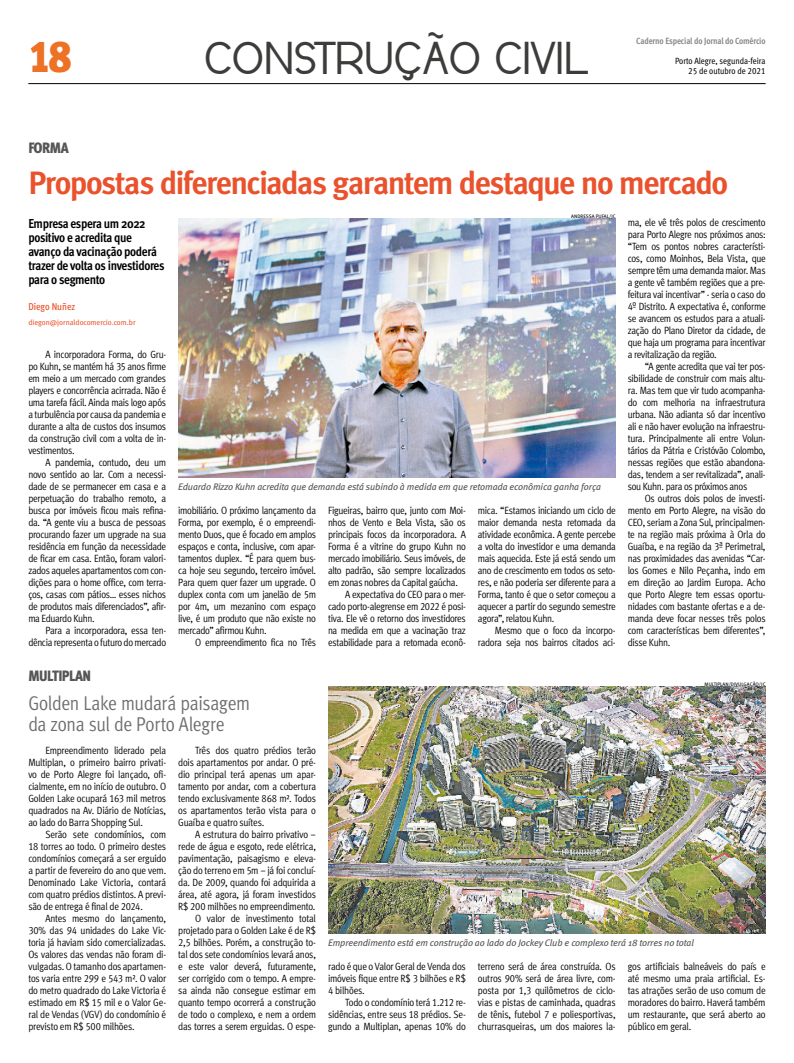
<style>
.page{position:relative;width:794px;height:1063px;background:#fff}
.page>*{position:absolute;margin:0;border:0;box-sizing:border-box;transform-origin:0 0}
.t1{font:45px "Meta Cond Black LF";color:#ed7225}
.t2{font:33px "Elegan Tech";letter-spacing:-.025em;color:#3c3c3a;scale:1.11 1}
.Abre{font:32.4px "Meta Cond Bold LF";letter-spacing:-.045em;color:#e9522c;scale:1.11 1}
.Matéria_3_2{font:20px "Meta Cond Normal LF";letter-spacing:-.02em;color:#6e6e6e}
.CARTOLA{font:900 15px "Meta Cond";letter-spacing:-.035em;color:#565655}
.Linha_de_Apoio{font:700 13px/14px "Meta Cond";letter-spacing:-.03em;color:#000}
.TEXTO{font:10.5px/12px "Meta Cond Normal LF";letter-spacing:-.03em;color:#000;text-align:justify}
.Assinatura{font:10px "Meta Cond Medium LF";color:#e9522c}
.Legenda{font:italic 9.5px "Meta";letter-spacing:-.01em;color:#565655}
.t3{font:9px "Meta Cond Book LF";color:#000}
.t4{font:9px "Meta Cond Bold LF";letter-spacing:-.015em;color:#878786}
.E-mail{font:7.7px "Meta Cond Book LF";color:#e9522c;scale:1.11 1}
.Crédito{font:5px "Meta Book Caps";color:#000}
</style>
<div class="page">
<hr style="left:28px;top:83px;width:737px;height:1px;background:#000">
<img style="left:178px;top:219px;width:438px;height:259px">
<img style="left:328px;top:687px;width:437px;height:247px">
<p class="t1" style="left:28px;top:29px;width:45px">18</p>
<h2 class="t2" style="left:204px;top:43px;width:349px">CONSTRUÇÃO CIVIL</h2>
<p class="t4" style="left:636px;top:35px;width:131px">Caderno Especial do Jornal do Comércio</p>
<p class="t3" style="left:675px;top:56px;width:92px">Porto Alegre, segunda-feira</p>
<p class="t3" style="left:688px;top:66px;width:79px">25 de outubro de 2021</p>
<p class="CARTOLA" style="left:28px;top:139px;width:42px">FORMA</p>
<p class="Abre" style="left:28px;top:164px;width:632px">Propostas diferenciadas garantem destaque no mercado</p>
<p class="Linha_de_Apoio" style="left:28px;top:216px;width:138px">Empresa espera um 2022 positivo e acredita que avanço da vacinação poderá trazer de volta os investidores para o segmento</p>
<p class="Assinatura" style="left:28px;top:300px;width:48px">Diego Nuñez</p>
<p class="E-mail" style="left:28px;top:318px;width:98px">diegon@jornaldocomercio.com.br</p>
<p class="TEXTO" style="left:28px;top:348px;width:139px;text-indent:17px">A incorporadora Forma, do Gru&shy;po Kuhn, se mantém há 35 anos firme em meio a um mercado com grandes players e concorrência acirrada. Não é uma tarefa fácil. Ainda mais logo após a turbulência por causa da pandemia e durante a alta de custos dos insumos da construção civil com a volta de in&shy;vestimentos.</p>
<p class="TEXTO" style="left:28px;top:456px;width:139px;text-indent:17px">A pandemia, contudo, deu um novo sentido ao lar. Com a necessi&shy;dade de se permanecer em casa e a perpetuação do trabalho remoto, a busca por imóveis ficou mais refina&shy;da. “A gente viu a busca de pessoas procurando fazer um upgrade na sua residência em função da necessidade de ficar em casa. Então, foram valori&shy;zados aqueles apartamentos com con&shy;dições para o home office, com terra&shy;ços, casas com pátios… esses nichos de produtos mais diferenciados”, afir&shy;ma Eduardo Kuhn.</p>
<p class="TEXTO" style="left:28px;top:624px;width:139px;text-align:right">Para a incorporadora, essa ten&shy;dência representa o futuro do mercado</p>
<p class="Crédito" style="left:571px;top:213px;width:46px">ANDRESSA PUFAL/JC</p>
<p class="TEXTO" style="left:628px;top:216px;width:139px">ma, ele vê três polos de crescimento para Porto Alegre nos próximos anos: “Tem os pontos nobres característi&shy;cos, como Moinhos, Bela Vista, que sempre têm uma demanda maior. Mas a gente vê também regiões que a pre&shy;feitura vai incentivar” - seria o caso do 4º Distrito. A expectativa é, conforme se avancem os estudos para a atuali&shy;zação do Plano Diretor da cidade, de que haja um programa para incentivar a revitalização da região.</p>
<p class="TEXTO" style="left:628px;top:360px;width:139px;text-indent:17px">“A gente acredita que vai ter pos&shy;sibilidade de construir com mais altu&shy;ra. Mas tem que vir tudo acompanha&shy;do com melhoria na infraestrutura urbana. Não adianta só dar incentivo ali e não haver evolução na infraestru&shy;tura. Principalmente ali entre Volun&shy;tários da Pátria e Cristóvão Colombo, nessas regiões que estão abandona&shy;das, tendem a ser revitalizada”, anali&shy;sou Kuhn. para os próximos anos</p>
<p class="TEXTO" style="left:628px;top:492px;width:139px;text-indent:17px">Os outros dois polos de investi&shy;mento em Porto Alegre, na visão do CEO, seriam a Zona Sul, principalmen&shy;te na região mais próxima à Orla do Guaíba, e na região da 3ª Perimetral, nas proximidades das avenidas “Car&shy;los Gomes e Nilo Peçanha, indo em em direção ao Jardim Europa. Acho que Porto Alegre tem essas oportu&shy;nidades com bastante ofertas e a de&shy;manda deve focar nesses três polos com características bem diferentes”, disse Kuhn.</p>
<p class="Legenda" style="left:178px;top:481px;width:424px">Eduardo Rizzo Kuhn acredita que demanda está subindo à medida em que retomada econômica ganha força</p>
<p class="TEXTO" style="left:178px;top:504px;width:139px">imobiliário. O próximo lançamento da Forma, por exemplo, é o empreendi&shy;mento Duos, que é focado em amplos espaços e conta, inclusive, com apar&shy;tamentos duplex. “É para quem bus&shy;ca hoje seu segundo, terceiro imóvel.<br>Para quem quer fazer um upgrade. O duplex conta com um janelão de 5m por 4m, um mezanino com espaço live, é um produto que não existe no mercado” afirmou Kuhn.</p>
<p class="TEXTO" style="left:195px;top:636px;width:122px">O empreendimento fica no Três</p>
<p class="TEXTO" style="left:328px;top:504px;width:139px">Figueiras, bairro que, junto com Moi&shy;nhos de Vento e Bela Vista, são os principais focos da incorporadora. A Forma é a vitrine do grupo Kuhn no mercado imobiliário. Seus imóveis, de alto padrão, são sempre localizados em zonas nobres da Capital gaúcha.</p>
<p class="TEXTO" style="left:328px;top:588px;width:139px;text-indent:17px">A expectativa do CEO para o mer&shy;cado porto-alegrense em 2022 é posi&shy;tiva. Ele vê o retorno dos investidores na medida em que a vacinação traz estabilidade para a retomada econô-</p>
<p class="TEXTO" style="left:478px;top:504px;width:139px">mica. “Estamos iniciando um ciclo de maior demanda nesta retomada da atividade econômica. A gente percebe a volta do investidor e uma demanda mais aquecida. Este já está sendo um ano de crescimento em todos os seto&shy;res, e não poderia ser diferente para a Forma, tanto é que o setor começou a aquecer a partir do segundo semestre agora”, relatou Kuhn.</p>
<p class="TEXTO" style="left:478px;top:624px;width:139px;text-align:right">Mesmo que o foco da incorpo&shy;radora seja nos bairros citados aci-</p>
<p class="CARTOLA" style="left:28px;top:667px;width:64px">MULTIPLAN</p>
<p class="Matéria_3_2" style="left:28px;top:691px;width:223px">Golden Lake mudará paisagem</p>
<p class="Matéria_3_2" style="left:28px;top:712px;width:198px">da zona sul de Porto Alegre</p>
<p class="TEXTO" style="left:28px;top:744px;width:139px;text-indent:17px">Empreendimento liderado pela Multiplan, o primeiro bairro privati&shy;vo de Porto Alegre foi lançado, ofi&shy;cialmente, em no início de outubro. O Golden Lake ocupará 163 mil metros quadrados na Av. Diário de Notícias, ao lado do Barra Shopping Sul.</p>
<p class="TEXTO" style="left:28px;top:828px;width:139px;text-indent:17px">Serão sete condomínios, com 18 torres ao todo. O primeiro destes condomínios começará a ser erguido a partir de fevereiro do ano que vem.<br>Denominado Lake Victoria, contará com quatro prédios distintos. A previ&shy;são de entrega é final de 2024.</p>
<p class="TEXTO" style="left:28px;top:912px;width:139px;text-indent:17px">Antes mesmo do lançamento, 30% das 94 unidades do Lake Vic&shy;toria já haviam sido comercializadas.<br>Os valores das vendas não foram di&shy;vulgadas. O tamanho dos apartamen&shy;tos varia entre 299 e 543 m². O valor do metro quadrado do Lake Victoria é estimado em R$ 15 mil e o Valor Ge&shy;ral de Vendas (VGV) do condomínio é previsto em R$ 500 milhões.</p>
<p class="TEXTO" style="left:178px;top:744px;width:139px;text-indent:17px">Três dos quatro prédios terão dois apartamentos por andar. O pré&shy;dio principal terá apenas um apar&shy;tamento por andar, com a cobertura tendo exclusivamente 868 m². Todos os apartamentos terão vista para o Guaíba e quatro suítes.</p>
<p class="TEXTO" style="left:178px;top:828px;width:139px;text-indent:17px">A estrutura do bairro privativo – rede de água e esgoto, rede elétrica, pavimentação, paisagismo e eleva&shy;ção do terreno em 5m – já foi concluí&shy;da. De 2009, quando foi adquirida a área, até agora, já foram investidos R$ 200 milhões no empreendimento.</p>
<p class="TEXTO" style="left:178px;top:912px;width:139px;text-indent:17px">O valor de investimento total projetado para o Golden Lake é de R$ 2,5 bilhões. Porém, a construção to&shy;tal dos sete condomínios levará anos, e este valor deverá, futuramente, ser corrigido com o tempo. A empre&shy;sa ainda não consegue estimar em quanto tempo ocorrerá a construção de todo o complexo, e nem a ordem das torres a serem erguidas. O espe-</p>
<p class="Crédito" style="left:704px;top:681px;width:63px">MULTIPLAN/DIVULGAÇÃO/JC</p>
<p class="Legenda" style="left:328px;top:937px;width:367px">Empreendimento está em construção ao lado do Jockey Club e complexo terá 18 torres no total</p>
<p class="TEXTO" style="left:328px;top:960px;width:139px">rado é que o Valor Geral de Venda dos imóveis fique entre R$ 3 bilhões e R$ 4 bilhões.</p>
<p class="TEXTO" style="left:328px;top:996px;width:139px;text-indent:17px">Todo o condomínio terá 1.212 re&shy;sidências, entre seus 18 prédios. Se&shy;gundo a Multiplan, apenas 10% do</p>
<p class="TEXTO" style="left:478px;top:960px;width:139px">terreno será de área construída. Os outros 90% será de área livre, com&shy;posta por 1,3 quilômetros de ciclo&shy;vias e pistas de caminhada, quadras de tênis, futebol 7 e poliesportivas, churrasqueiras, um dos maiores la-</p>
<p class="TEXTO" style="left:628px;top:960px;width:139px">gos artificiais balneáveis do país e até mesmo uma praia artificial. Es&shy;tas atrações serão de uso comum de moradores do bairro. Haverá também um restaurante, que será aberto ao público em geral.</p>
</div>
